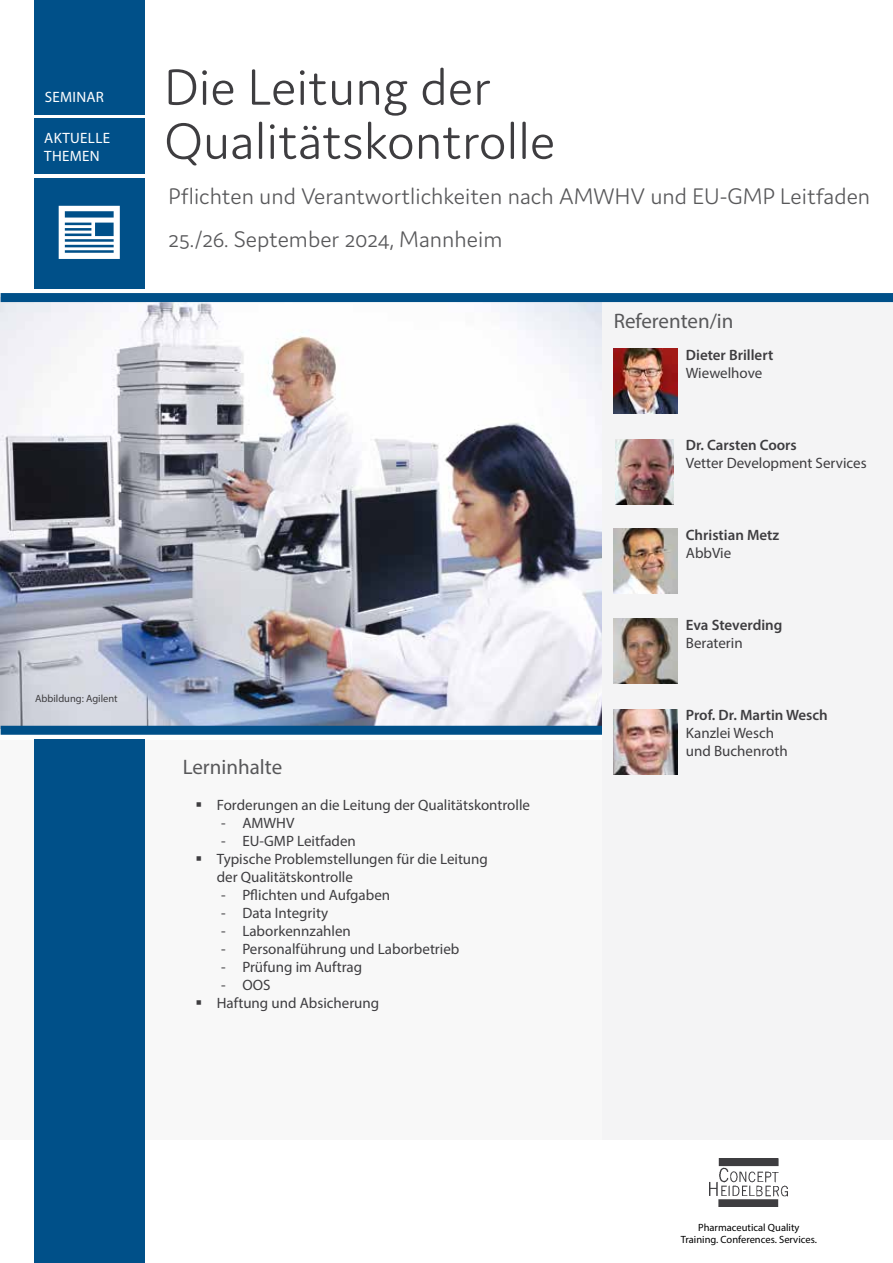
<style>
.page{position:relative;width:893px;height:1263px;background:#fff}
.page>*{position:absolute;margin:0;border:0;box-sizing:border-box;transform-origin:0 0}
.t1{font:300 54px/54px "Domus";color:#3e3d40}
.t2{font:300 24px/43.5px "Domus";color:#58585a}
.t3{font:21px "Myriad Pro";color:#58585a}
.t4{font:15px/18px "Myriad Pro";color:#3e3d40}
.t5{font:600 15px "Myriad Pro";color:#3e3d40}
.t6{font:15px/18px "Myriad Pro";letter-spacing:.02em;color:#fff}
.t7{font:10.5px/12.6px "Myriad Pro";color:#000;text-align:center}
.t8{font:10.5px "Myriad Pro";color:#3e3d40}
</style>
<div class="page">
<img style="left:1px;top:302px;width:602px;height:424px">
<div style="left:34px;top:118px;width:110px;height:56px;background:#005089"></div>
<div style="left:34px;top:178px;width:110px;height:110px;background:#005089"></div>
<div style="left:0;top:739px;width:893px;height:400px;background:#f8f8f8"></div>
<div style="left:34px;top:739px;width:111px;height:524px;background:#005089"></div>
<div style="left:1px;top:726px;width:602px;height:9px;background:#005089"></div>
<div style="left:603px;top:297px;width:290px;height:842px;background:#f4f4f5"></div>
<div style="left:1px;top:293px;width:892px;height:9px;background:#005089"></div>
<img style="left:710px;top:1159px;width:78px;height:47px">
<div style="left:34px;top:0;width:110px;height:114px;background:#005089"></div>
<svg style="left:59px;top:206px;width:61px;height:53px"></svg>
<img style="left:614px;top:349px;width:63px;height:64px">
<img style="left:615px;top:440px;width:58px;height:64px">
<img style="left:614px;top:529px;width:63px;height:64px">
<img style="left:614px;top:619px;width:63px;height:64px">
<img style="left:614px;top:710px;width:63px;height:64px">
<p class="t6" style="left:45px;top:88px;width:61px">SEMINAR</p>
<p class="t6" style="left:44px;top:128px;width:67px">AKTUELLE<br>THEMEN</p>
<p class="t8" style="left:35px;top:692px;width:84px">Abbildung: Agilent</p>
<h1 class="t1" style="left:164px;top:60px;width:392px">Die Leitung der<br>Qualitätskontrolle</h1>
<h2 class="t2" style="left:169px;top:174px;width:703px">Pflichten und Verantwortlichkeiten nach AMWHV und EU-GMP Leitfaden<br>25./26. September 2024, Mannheim</h2>
<h3 class="t3" style="left:614px;top:308px;width:121px">Referenten/in</h3>
<p class="t5" style="left:686px;top:345px;width:89px">Dieter Brillert</p>
<p class="t4" style="left:686px;top:364px;width:78px">Wiewelhove</p>
<p class="t5" style="left:686px;top:435px;width:112px">Dr. Carsten Coors</p>
<p class="t4" style="left:686px;top:454px;width:182px">Vetter Development Services</p>
<p class="t5" style="left:686px;top:525px;width:95px">Christian Metz</p>
<p class="t4" style="left:686px;top:544px;width:47px">AbbVie</p>
<p class="t5" style="left:686px;top:615px;width:98px">Eva Steverding</p>
<p class="t4" style="left:686px;top:634px;width:58px">Beraterin</p>
<h3 class="t3" style="left:183px;top:754px;width:101px">Lerninhalte</h3>
<p class="t4" style="left:217px;top:796px;width:315px">Forderungen an die Leitung der Qualitätskontrolle</p>
<p class="t4" style="left:221px;top:814px;width:75px">- AMWHV</p>
<p class="t4" style="left:217px;top:832px;width:273px">- EU-GMP Leitfaden<br>Typische Problemstellungen für die Leitung der Qualitätskontrolle</p>
<p class="t4" style="left:221px;top:886px;width:171px">- Pflichten und Aufgaben</p>
<p class="t4" style="left:221px;top:904px;width:109px">- Data Integrity</p>
<p class="t4" style="left:221px;top:922px;width:131px">- Laborkennzahlen</p>
<p class="t4" style="left:221px;top:940px;width:240px">- Personalführung und Laborbetrieb</p>
<p class="t4" style="left:221px;top:958px;width:143px">- Prüfung im Auftrag</p>
<p class="t4" style="left:217px;top:976px;width:164px">- OOS<br>Haftung und Absicherung</p>
<p class="t5" style="left:686px;top:705px;width:143px">Prof. Dr. Martin Wesch</p>
<p class="t4" style="left:686px;top:724px;width:103px">Kanzlei Wesch und Buchenroth</p>
<p class="t7" style="left:681px;top:1221px;width:138px">Pharmaceutical Quality<br>Training. Conferences. Services.</p>
</div>
